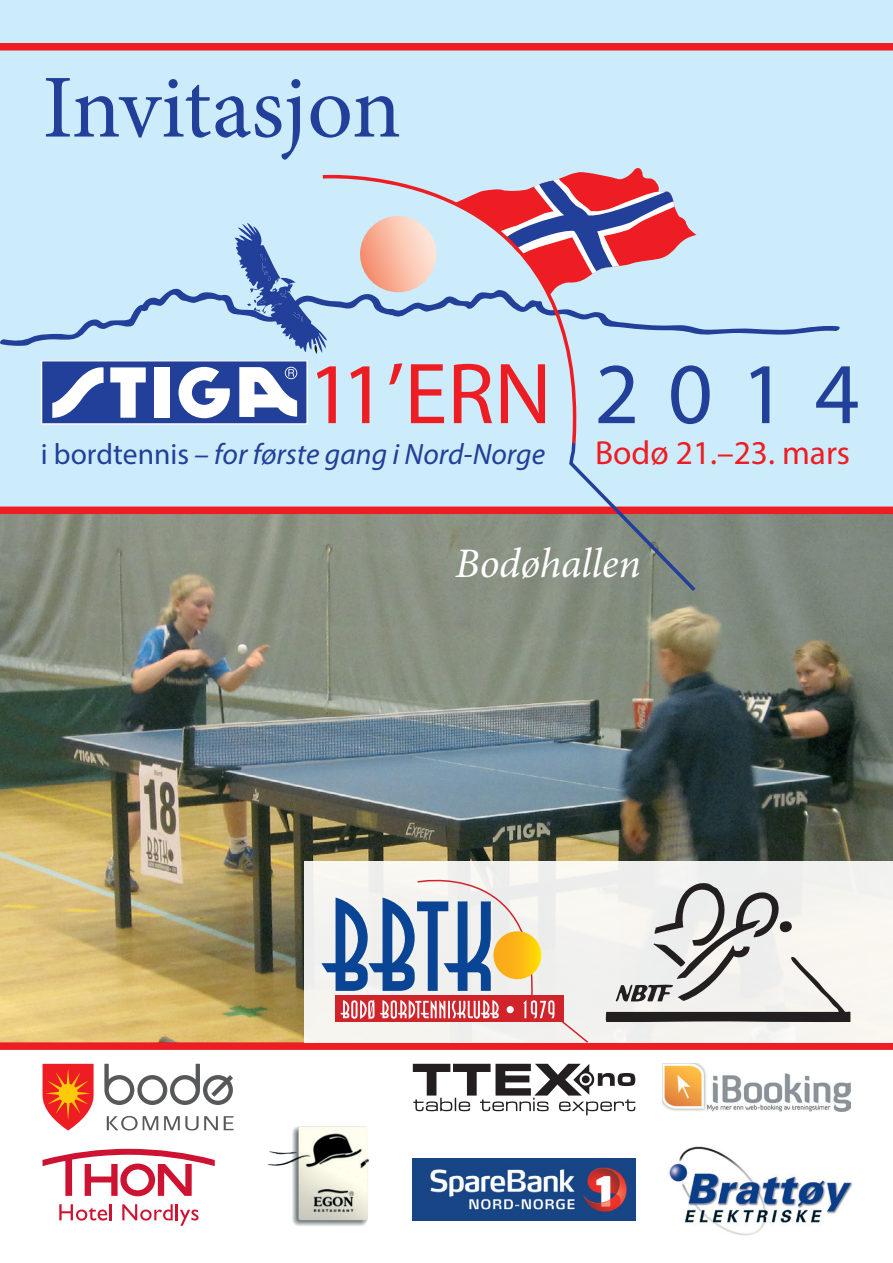
<style>
.page{position:relative;width:893px;height:1263px;background:#fff}
.page>*{position:absolute;margin:0;border:0;box-sizing:border-box;transform-origin:0 0}
.t1{font:90px "Minion Pro";letter-spacing:-.005em;color:#223f99}
.t2{font:87.3px "Myriad Pro";color:#ee1d23}
.t3{font:italic 42px "Minion Pro";letter-spacing:-.005em;color:#fff}
.t4{font:33.45px "Myriad Pro";color:#ee1d23}
.t5{font:italic 29.55px "Myriad Pro";color:#223f99}
.s1{color:#223f99}
.s2{font-style:normal}
</style>
<div class="page">
<div style="left:0;top:0;width:893px;height:1050px;background:#ccecfb"></div>
<img style="left:0;top:506px;width:893px;height:544px">
<div style="left:304px;top:861px;width:589px;height:182px;background:#f5f4ef"></div>
<svg style="left:569px;top:443px;width:127px;height:148px"></svg>
<svg style="left:0;top:168px;width:840px;height:186px"></svg>
<svg style="left:323px;top:175px;width:253px;height:268px"></svg>
<svg style="left:41px;top:360px;width:267px;height:65px;background:#7e8fc3"></svg>
<img style="left:360px;top:216px;width:76px;height:76px;border-radius:38px">
<svg style="left:321px;top:880px;width:267px;height:163px"></svg>
<svg style="left:493px;top:931px;width:48px;height:48px;background:#fbba16"></svg>
<svg style="left:606px;top:883px;width:244px;height:139px"></svg>
<div style="left:0;top:43px;width:893px;height:8px;background:#ee1d23"></div>
<svg style="left:43px;top:1149px;width:172px;height:47px"></svg>
<svg style="left:59px;top:1204px;width:53px;height:16px"></svg>
<svg style="left:122px;top:1204px;width:77px;height:22px"></svg>
<img style="left:268px;top:1126px;width:101px;height:100px">
<img style="left:413px;top:1159px;width:222px;height:62px">
<img style="left:669px;top:1146px;width:184px;height:90px">
<svg style="left:413px;top:1064px;width:222px;height:51px"></svg>
<img style="left:663px;top:1064px;width:187px;height:47px">
<svg style="left:104px;top:1064px;width:130px;height:66px"></svg>
<svg style="left:43px;top:1064px;width:51px;height:66px"></svg>
<h1 class="t1" style="left:43px;top:48px;width:360px">Invitasjon</h1>
<h2 class="t2" style="left:308px;top:340px;width:553px">11’ERN <span class="s1">2 0 1 4</span></h2>
<p class="t5" style="left:41px;top:436px;width:506px"><span class="s2">i bordtennis</span> – for første gang i Nord-Norge</p>
<p class="t4" style="left:595px;top:432px;width:257px">Bodø 21.–23. mars</p>
<h3 class="t3" style="left:455px;top:534px;width:187px">Bodøhallen</h3>
</div>
